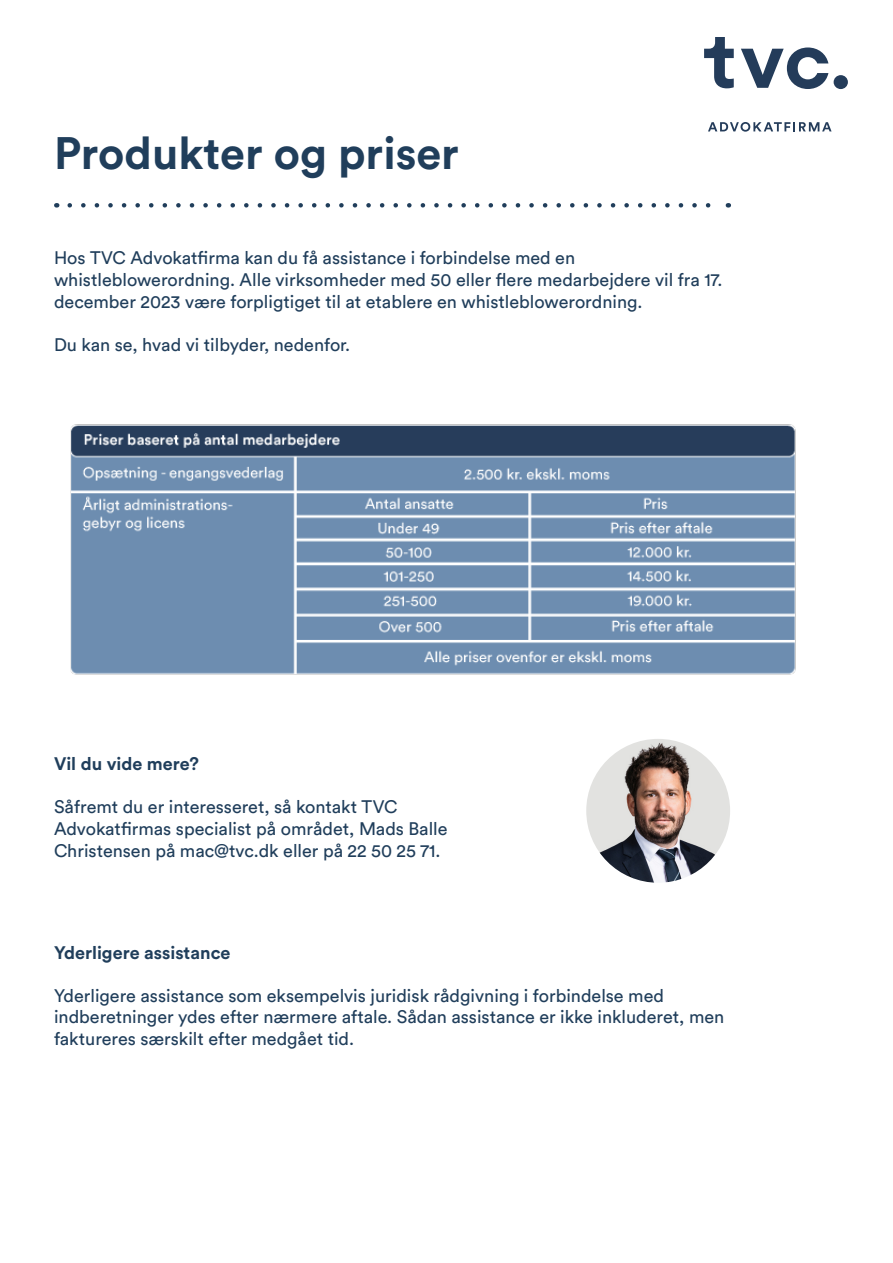
<style>
.page{position:relative;width:893px;height:1263px;background:#fff}
.page>*{position:absolute;margin:0;border:0;box-sizing:border-box;transform-origin:0 0}
.t1{font:700 45px "Circular Std";color:#203e5b}
.t2{font:18px/21.6px "Circular Std";color:#203e5b}
.t3{font:700 18px "Circular Std";color:#203e5b}
</style>
<div class="page">
<svg style="left:70px;top:203px;width:641px;height:5px"></svg>
<svg style="left:704px;top:37px;width:30px;height:51px"></svg>
<svg style="left:741px;top:47px;width:87px;height:42px"></svg>
<div style="left:834px;top:75px;width:14px;height:14px;background:#243c5a;border-radius:50%"></div>
<svg style="left:708px;top:122px;width:123px;height:10px"></svg>
<img style="left:70px;top:424px;width:726px;height:251px">
<img style="left:586px;top:739px;width:144px;height:144px;border-radius:72px">
<p class="t1" style="left:54px;top:124px;width:406px">Produkter og priser</p>
<p class="t2" style="left:54px;top:247px;width:670px">Hos TVC Advokatfirma kan du få assistance i forbindelse med en whistleblowerordning. Alle virksomheder med 50 eller flere medarbejdere vil fra 17. december 2023 være forpligtiget til at etablere en whistleblowerordning.</p>
<p class="t2" style="left:54px;top:333px;width:298px">Du kan se, hvad vi tilbyder, nedenfor.</p>
<p class="t3" style="left:54px;top:752px;width:146px">Vil du vide mere?</p>
<p class="t2" style="left:54px;top:796px;width:395px">Såfremt du er interesseret, så kontakt TVC<br>Advokatfirmas specialist på området, Mads Balle<br>Christensen på mac@tvc.dk eller på 22 50 25 71.</p>
<p class="t3" style="left:54px;top:941px;width:178px">Yderligere assistance</p>
<p class="t2" style="left:54px;top:984px;width:672px">Yderligere assistance som eksempelvis juridisk rådgivning i forbindelse med indberetninger ydes efter nærmere aftale. Sådan assistance er ikke inkluderet, men faktureres særskilt efter medgået tid.</p>
</div>
